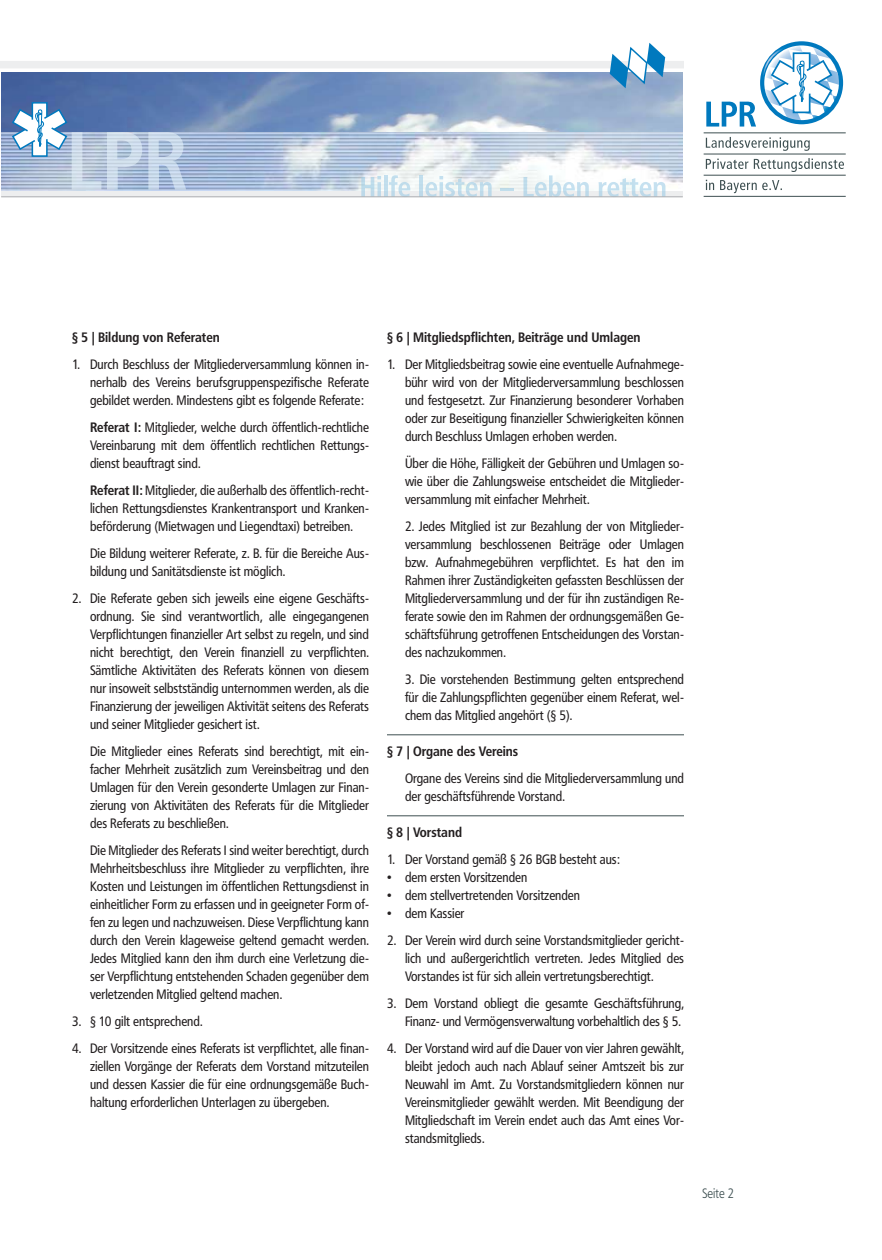
<style>
.page{position:relative;width:882px;height:1260px;background:#fff}
.page>*{position:absolute;margin:0;border:0;box-sizing:border-box;transform-origin:0 0}
.lpr_copy{font:13.5px/18px "Frutiger Condensed BQ";color:#231f20;text-align:justify}
.lpr_head{font:700 13.5px "Frutiger Condensed BQ";color:#231f20}
.lpr_copy-2{font:300 13.5px "Frutiger Condensed BQ";color:#3d4f51}
.s1{font-weight:700}
</style>
<div class="page">
<div style="left:0;top:61px;width:684px;height:7px;background:#edeeef"></div>
<img style="left:1px;top:72px;width:682px;height:119px">
<div style="left:1px;top:191px;width:682px;height:6px;background:#edeeef"></div>
<svg style="left:107px;top:132px;width:35px;height:58px"></svg>
<svg style="left:148px;top:132px;width:38px;height:58px"></svg>
<svg style="left:361px;top:176px;width:20px;height:21px"></svg>
<svg style="left:377px;top:182px;width:4px;height:15px"></svg>
<hr style="left:384px;top:175px;width:3px;height:22px;background:#94c7e4">
<svg style="left:389px;top:175px;width:21px;height:22px"></svg>
<hr style="left:420px;top:175px;width:3px;height:22px;background:#94c7e4">
<svg style="left:425px;top:176px;width:67px;height:21px"></svg>
<svg style="left:501px;top:188px;width:13px;height:3px"></svg>
<svg style="left:523px;top:175px;width:66px;height:22px"></svg>
<svg style="left:599px;top:178px;width:66px;height:19px"></svg>
<svg style="left:11px;top:72px;width:90px;height:118px"></svg>
<hr style="left:1px;top:197px;width:682px;height:1px;background:#acadb0">
<svg style="left:706px;top:158px;width:138px;height:14px"></svg>
<svg style="left:706px;top:180px;width:76px;height:13px"></svg>
<hr style="left:704px;top:154px;width:142px;height:1px;background:#3d4f51">
<hr style="left:704px;top:175px;width:142px;height:1px;background:#3d4f51">
<hr style="left:704px;top:196px;width:142px;height:1px;background:#3d4f51">
<hr style="left:704px;top:132px;width:142px;height:1px;background:#3d4f51">
<svg style="left:706px;top:41px;width:135px;height:110px"></svg>
<svg style="left:610px;top:43px;width:55px;height:45px"></svg>
<hr style="left:387px;top:735px;width:297px;height:1px;background:#3d4f51">
<hr style="left:387px;top:816px;width:297px;height:1px;background:#3d4f51">
<p class="lpr_head" style="left:72px;top:329px;width:149px">§ 5 | Bildung von Referaten</p>
<p class="lpr_copy" style="left:90px;top:355px;width:281px;text-indent:-18px">1. Durch Beschluss der Mitgliederversammlung können in&shy;nerhalb des Vereins berufsgruppenspezifische Referate gebildet werden. Mindestens gibt es folgende Referate:</p>
<p class="lpr_copy" style="left:90px;top:418px;width:281px"><span class="s1">Referat I:</span> Mitglieder, welche durch öffentlich-rechtliche Vereinbarung mit dem öffentlich rechtlichen Rettungs&shy;dienst beauftragt sind.</p>
<p class="lpr_copy" style="left:90px;top:481px;width:281px"><span class="s1">Referat II:</span> Mitglieder, die außerhalb des öffentlich-recht&shy;lichen Rettungsdienstes Krankentransport und Kranken&shy;beförderung (Mietwagen und Liegendtaxi) betreiben.</p>
<p class="lpr_copy" style="left:90px;top:544px;width:281px">Die Bildung weiterer Referate, z. B. für die Bereiche Aus&shy;bildung und Sanitätsdienste ist möglich.</p>
<p class="lpr_copy" style="left:90px;top:589px;width:281px;text-indent:-18px">2. Die Referate geben sich jeweils eine eigene Geschäfts&shy;ordnung. Sie sind verantwortlich, alle eingegangenen Verpflichtungen finanzieller Art selbst zu regeln, und sind nicht berechtigt, den Verein finanziell zu verpflichten.<br>Sämtliche Aktivitäten des Referats können von diesem nur insoweit selbstständig unternommen werden, als die Finanzierung der jeweiligen Aktivität seitens des Referats und seiner Mitglieder gesichert ist.</p>
<p class="lpr_copy" style="left:90px;top:742px;width:281px">Die Mitglieder eines Referats sind berechtigt, mit ein&shy;facher Mehrheit zusätzlich zum Vereinsbeitrag und den Umlagen für den Verein gesonderte Umlagen zur Finan&shy;zierung von Aktivitäten des Referats für die Mitglieder des Referats zu beschließen.</p>
<p class="lpr_copy" style="left:90px;top:841px;width:281px">Die Mitglieder des Referats I sind weiter berechtigt, durch Mehrheitsbeschluss ihre Mitglieder zu verpflichten, ihre Kosten und Leistungen im öffentlichen Rettungsdienst in einheitlicher Form zu erfassen und in geeigneter Form of&shy;fen zu legen und nachzuweisen. Diese Verpflichtung kann durch den Verein klageweise geltend gemacht werden.<br>Jedes Mitglied kann den ihm durch eine Verletzung die&shy;ser Verpflichtung entstehenden Schaden gegenüber dem verletzenden Mitglied geltend machen.</p>
<p class="lpr_copy" style="left:72px;top:1012px;width:132px">3. § 10 gilt entsprechend.</p>
<p class="lpr_copy" style="left:90px;top:1039px;width:281px;text-indent:-18px">4. Der Vorsitzende eines Referats ist verpflichtet, alle finan&shy;ziellen Vorgänge der Referats dem Vorstand mitzuteilen und dessen Kassier die für eine ordnungsgemäße Buch&shy;haltung erforderlichen Unterlagen zu übergeben.</p>
<p class="lpr_head" style="left:387px;top:329px;width:255px">§ 6 | Mitgliedspflichten, Beiträge und Umlagen</p>
<p class="lpr_copy" style="left:405px;top:355px;width:281px;text-indent:-18px">1. Der Mitgliedsbeitrag sowie eine eventuelle Aufnahmege&shy;bühr wird von der Mitgliederversammlung beschlossen und festgesetzt. Zur Finanzierung besonderer Vorhaben oder zur Beseitigung finanzieller Schwierigkeiten können durch Beschluss Umlagen erhoben werden.</p>
<p class="lpr_copy" style="left:405px;top:454px;width:281px">Über die Höhe, Fälligkeit der Gebühren und Umlagen so&shy;wie über die Zahlungsweise entscheidet die Mitglieder&shy;versammlung mit einfacher Mehrheit.</p>
<p class="lpr_copy" style="left:405px;top:517px;width:281px">2. Jedes Mitglied ist zur Bezahlung der von Mitglieder&shy;versammlung beschlossenen Beiträge oder Umlagen bzw. Aufnahmegebühren verpflichtet. Es hat den im Rahmen ihrer Zuständigkeiten gefassten Beschlüssen der Mitgliederversammlung und der für ihn zuständigen Re&shy;ferate sowie den im Rahmen der ordnungsgemäßen Ge&shy;schäftsführung getroffenen Entscheidungen des Vorstan&shy;des nachzukommen.</p>
<p class="lpr_copy" style="left:405px;top:670px;width:281px">3. Die vorstehenden Bestimmung gelten entsprechend für die Zahlungspflichten gegenüber einem Referat, wel&shy;chem das Mitglied angehört (§ 5).</p>
<p class="lpr_head" style="left:387px;top:743px;width:133px">§ 7 | Organe des Vereins</p>
<p class="lpr_copy" style="left:405px;top:769px;width:281px">Organe des Vereins sind die Mitgliederversammlung und der geschäftsführende Vorstand.</p>
<p class="lpr_head" style="left:387px;top:824px;width:77px">§ 8 | Vorstand</p>
<p class="lpr_copy" style="left:387px;top:850px;width:235px">1. Der Vorstand gemäß § 26 BGB besteht aus:</p>
<p class="lpr_copy" style="left:387px;top:868px;width:142px">• dem ersten Vorsitzenden</p>
<p class="lpr_copy" style="left:387px;top:886px;width:194px">• dem stellvertretenden Vorsitzenden</p>
<p class="lpr_copy" style="left:387px;top:904px;width:79px">• dem Kassier</p>
<p class="lpr_copy" style="left:405px;top:931px;width:281px;text-indent:-18px">2. Der Verein wird durch seine Vorstandsmitglieder gericht&shy;lich und außergerichtlich vertreten. Jedes Mitglied des Vorstandes ist für sich allein vertretungsberechtigt.</p>
<p class="lpr_copy" style="left:387px;top:994px;width:298px;text-align:right">3. Dem Vorstand obliegt die gesamte Geschäftsführung,<br>Finanz- und Vermögensverwaltung vorbehaltlich des § 5.</p>
<p class="lpr_copy" style="left:405px;top:1039px;width:281px;text-indent:-18px">4. Der Vorstand wird auf die Dauer von vier Jahren gewählt, bleibt jedoch auch nach Ablauf seiner Amtszeit bis zur Neuwahl im Amt. Zu Vorstandsmitgliedern können nur Vereinsmitglieder gewählt werden. Mit Beendigung der Mitgliedschaft im Verein endet auch das Amt eines Vor&shy;standsmitglieds.</p>
<p class="lpr_copy-2" style="left:702px;top:1185px;width:34px">Seite 2</p>
</div>
